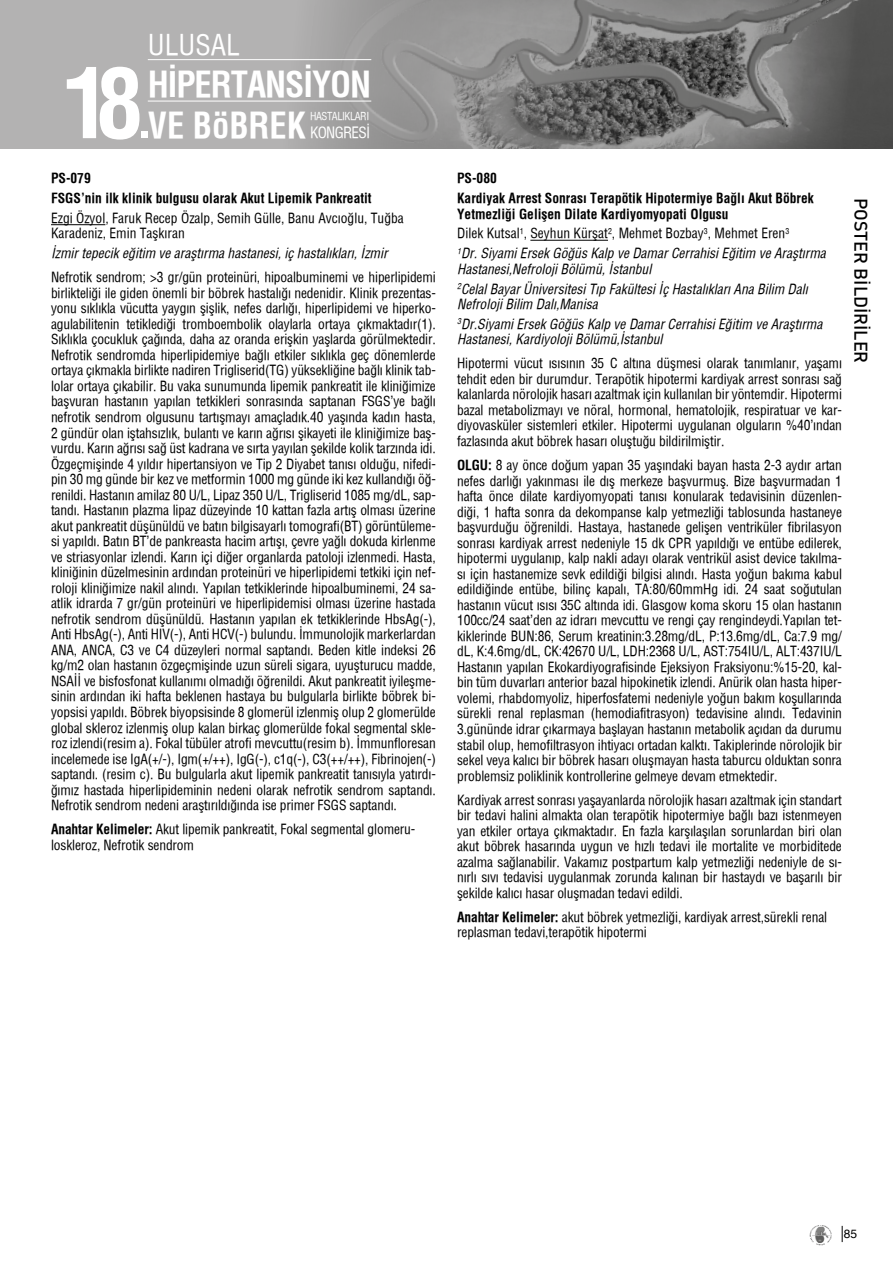
<style>
.page{position:relative;width:893px;height:1263px;background:#fff}
.page>*{position:absolute;margin:0;border:0;box-sizing:border-box;transform-origin:0 0}
.t1{font:700 94.95px "Helvetica Cond";color:#fff}
.t2{font:700 34.5px/41.4px "Helvetica Cond";letter-spacing:-.03em;color:#fff}
.t3{font:27.6px "Helvetica Cond";color:#fff}
.t4{font:500 18px "DI Nbek";color:#000}
.t5{font:15px "Helvetica Cond";letter-spacing:-.05em;color:#fff}
.t6{font:13.5px/15.6px "Helvetica Cond";letter-spacing:-.01em;color:#000;text-align:justify}
.t7{font:italic 13.5px/19.8px "Helvetica Cond";color:#000}
.t8{font:700 13.5px/19.8px "Helvetica Cond";color:#000}
.t9{font:12px "Helvetica";color:#000}
.t10{font:10.65px "Helvetica Cond";letter-spacing:-.045em;color:#fff}
.s1{font-weight:700}
.s2{font-weight:700;font-style:normal}
.s3{font-style:normal}
</style>
<div class="page">
<svg style="left:842px;top:1226px;width:1px;height:16px"></svg>
<svg style="left:809px;top:1225px;width:23px;height:20px"></svg>
<img style="left:812px;top:1227px;width:18px;height:16px">
<div style="left:0;top:0;width:893px;height:148px;background:#b3b2b2"></div>
<img style="left:279px;top:0;width:614px;height:148px">
<svg style="left:141px;top:132px;width:6px;height:6px"></svg>
<hr style="left:148px;top:59px;width:223px;height:1px;background:#fff">
<hr style="left:148px;top:101px;width:223px;height:1px;background:#fff">
<hr style="left:51px;top:224px;width:54px;height:1px;background:#000">
<hr style="left:530px;top:240px;width:78px;height:1px;background:#000">
<h3 class="t3" style="left:148px;top:28px;width:94px">ULUSAL</h3>
<h2 class="t2" style="left:148px;top:63px;width:225px">HİPERTANSİYON<br>VE BöBREK</h2>
<h1 class="t1" style="left:63px;top:45px;width:82px">18</h1>
<p class="t10" style="left:310px;top:110px;width:61px">HASTALIKLARI</p>
<p class="t5" style="left:310px;top:123px;width:61px">KONGRESİ</p>
<p class="t8" style="left:51px;top:168px;width:322px">PS-079<br>FSGS’nin ilk klinik bulgusu olarak Akut Lipemik Pankreatit</p>
<p class="t6" style="left:51px;top:210px;width:354px">Ezgi Özyol, Faruk Recep Özalp, Semih Gülle, Banu Avcıoğlu, Tuğba<br>Karadeniz, Emin Taşkıran</p>
<p class="t7" style="left:51px;top:243px;width:338px">İzmir tepecik eğitim ve araştırma hastanesi, iç hastalıkları, İzmir</p>
<p class="t6" style="left:51px;top:269px;width:386px">Nefrotik sendrom; &gt;3 gr/gün proteinüri, hipoalbuminemi ve hiperlipidemi birlikteliği ile giden önemli bir böbrek hastalığı nedenidir. Klinik prezentas&shy;yonu sıklıkla vücutta yaygın şişlik, nefes darlığı, hiperlipidemi ve hiperko&shy;agulabilitenin tetiklediği tromboembolik olaylarla ortaya çıkmaktadır(1).<br>Sıklıkla çocukluk çağında, daha az oranda erişkin yaşlarda görülmektedir.<br>Nefrotik sendromda hiperlipidemiye bağlı etkiler sıklıkla geç dönemlerde ortaya çıkmakla birlikte nadiren Trigliserid(TG) yüksekliğine bağlı klinik tab&shy;lolar ortaya çıkabilir. Bu vaka sunumunda lipemik pankreatit ile kliniğimize başvuran hastanın yapılan tetkikleri sonrasında saptanan FSGS’ye bağlı nefrotik sendrom olgusunu tartışmayı amaçladık.40 yaşında kadın hasta, 2 gündür olan iştahsızlık, bulantı ve karın ağrısı şikayeti ile kliniğimize baş&shy;vurdu. Karın ağrısı sağ üst kadrana ve sırta yayılan şekilde kolik tarzında idi.<br>Özgeçmişinde 4 yıldır hipertansiyon ve Tip 2 Diyabet tanısı olduğu, nifedi&shy;pin 30 mg günde bir kez ve metformin 1000 mg günde iki kez kullandığı öğ&shy;renildi. Hastanın amilaz 80 U/L, Lipaz 350 U/L, Trigliserid 1085 mg/dL, sap&shy;tandı. Hastanın plazma lipaz düzeyinde 10 kattan fazla artış olması üzerine akut pankreatit düşünüldü ve batın bilgisayarlı tomografi(BT) görüntüleme&shy;si yapıldı. Batın BT’de pankreasta hacim artışı, çevre yağlı dokuda kirlenme ve striasyonlar izlendi. Karın içi diğer organlarda patoloji izlenmedi. Hasta, kliniğinin düzelmesinin ardından proteinüri ve hiperlipidemi tetkiki için nef&shy;roloji kliniğimize nakil alındı. Yapılan tetkiklerinde hipoalbuminemi, 24 sa&shy;atlik idrarda 7 gr/gün proteinüri ve hiperlipidemisi olması üzerine hastada nefrotik sendrom düşünüldü. Hastanın yapılan ek tetkiklerinde HbsAg(-), Anti HbsAg(-), Anti HIV(-), Anti HCV(-) bulundu. İmmunolojik markerlardan ANA, ANCA, C3 ve C4 düzeyleri normal saptandı. Beden kitle indeksi 26 kg/m2 olan hastanın özgeçmişinde uzun süreli sigara, uyuşturucu madde, NSAİİ ve bisfosfonat kullanımı olmadığı öğrenildi. Akut pankreatit iyileşme&shy;sinin ardından iki hafta beklenen hastaya bu bulgularla birlikte böbrek bi&shy;yopsisi yapıldı. Böbrek biyopsisinde 8 glomerül izlenmiş olup 2 glomerülde global skleroz izlenmiş olup kalan birkaç glomerülde fokal segmental skle&shy;roz izlendi(resim a). Fokal tübüler atrofi mevcuttu(resim b). İmmunfloresan incelemede ise IgA(+/-), Igm(+/++), IgG(-), c1q(-), C3(++/++), Fibrinojen(-) saptandı. (resim c). Bu bulgularla akut lipemik pankreatit tanısıyla yatırdı&shy;ğımız hastada hiperlipideminin nedeni olarak nefrotik sendrom saptandı.<br>Nefrotik sendrom nedeni araştırıldığında ise primer FSGS saptandı.</p>
<p class="t6" style="left:51px;top:821px;width:366px"><span class="s1">Anahtar Kelimeler:</span> Akut lipemik pankreatit, Fokal segmental glomeru&shy;loskleroz, Nefrotik sendrom</p>
<p class="t8" style="left:457px;top:168px;width:358px">PS-080<br>Kardiyak Arrest Sonrası Terapötik Hipotermiye Bağlı Akut Böbrek</p>
<p class="t7" style="left:457px;top:204px;width:370px"><span class="s2">Yetmezliği Gelişen Dilate Kardiyomyopati Olgusu<br></span><span class="s3">Dilek Kutsal</span><sup>1</sup><span class="s3">, Seyhun Kürşat</span><sup>2</sup><span class="s3">, Mehmet Bozbay</span><sup>3</sup><span class="s3">, Mehmet Eren</span><sup>3<br></sup><sup>1</sup>Dr. Siyami Ersek Göğüs Kalp ve Damar Cerrahisi Eğitim ve Araştırma</p>
<p class="t7" style="left:457px;top:259px;width:352px">Hastanesi,Nefroloji Bölümü, İstanbul<br><sup>2</sup>Celal Bayar Üniversitesi Tıp Fakültesi İç Hastalıkları Ana Bilim Dalı</p>
<p class="t7" style="left:457px;top:294px;width:367px">Nefroloji Bilim Dalı,Manisa<br><sup>3</sup>Dr.Siyami Ersek Göğüs Kalp ve Damar Cerrahisi Eğitim ve Araştırma</p>
<p class="t7" style="left:457px;top:329px;width:207px">Hastanesi, Kardiyoloji Bölümü,İstanbul</p>
<p class="t6" style="left:457px;top:355px;width:386px">Hipotermi vücut ısısının 35 C altına düşmesi olarak tanımlanır, yaşamı tehdit eden bir durumdur. Terapötik hipotermi kardiyak arrest sonrası sağ kalanlarda nörolojik hasarı azaltmak için kullanılan bir yöntemdir. Hipotermi bazal metabolizmayı ve nöral, hormonal, hematolojik, respiratuar ve kar&shy;diyovasküler sistemleri etkiler. Hipotermi uygulanan olguların %40’ından fazlasında akut böbrek hasarı oluştuğu bildirilmiştir.</p>
<p class="t6" style="left:457px;top:457px;width:386px"><span class="s1">OLGU:</span> 8 ay önce doğum yapan 35 yaşındaki bayan hasta 2-3 aydır artan nefes darlığı yakınması ile dış merkeze başvurmuş. Bize başvurmadan 1 hafta önce dilate kardiyomyopati tanısı konularak tedavisinin düzenlen&shy;diği, 1 hafta sonra da dekompanse kalp yetmezliği tablosunda hastaneye başvurduğu öğrenildi. Hastaya, hastanede gelişen ventriküler fibrilasyon sonrası kardiyak arrest nedeniyle 15 dk CPR yapıldığı ve entübe edilerek, hipotermi uygulanıp, kalp nakli adayı olarak ventrikül asist device takılma&shy;sı için hastanemize sevk edildiği bilgisi alındı. Hasta yoğun bakıma kabul edildiğinde entübe, bilinç kapalı, TA:80/60mmHg idi. 24 saat soğutulan hastanın vücut ısısı 35C altında idi. Glasgow koma skoru 15 olan hastanın 100cc/24 saat’den az idrarı mevcuttu ve rengi çay rengindeydi.Yapılan tet&shy;kiklerinde BUN:86, Serum kreatinin:3.28mg/dL, P:13.6mg/dL, Ca:7.9 mg/ dL, K:4.6mg/dL, CK:42670 U/L, LDH:2368 U/L, AST:754IU/L, ALT:437IU/L Hastanın yapılan Ekokardiyografisinde Ejeksiyon Fraksiyonu:%15-20, kal&shy;bin tüm duvarları anterior bazal hipokinetik izlendi. Anürik olan hasta hiper&shy;volemi, rhabdomyoliz, hiperfosfatemi nedeniyle yoğun bakım koşullarında sürekli renal replasman (hemodiafitrasyon) tedavisine alındı. Tedavinin 3.gününde idrar çıkarmaya başlayan hastanın metabolik açıdan da durumu stabil olup, hemofiltrasyon ihtiyacı ortadan kalktı. Takiplerinde nörolojik bir sekel veya kalıcı bir böbrek hasarı oluşmayan hasta taburcu olduktan sonra problemsiz poliklinik kontrollerine gelmeye devam etmektedir.</p>
<p class="t6" style="left:457px;top:792px;width:386px">Kardiyak arrest sonrası yaşayanlarda nörolojik hasarı azaltmak için standart bir tedavi halini almakta olan terapötik hipotermiye bağlı bazı istenmeyen yan etkiler ortaya çıkmaktadır. En fazla karşılaşılan sorunlardan biri olan akut böbrek hasarında uygun ve hızlı tedavi ile mortalite ve morbiditede azalma sağlanabilir. Vakamız postpartum kalp yetmezliği nedeniyle de sı&shy;nırlı sıvı tedavisi uygulanmak zorunda kalınan bir hastaydı ve başarılı bir şekilde kalıcı hasar oluşmadan tedavi edildi.</p>
<p class="t6" style="left:457px;top:909px;width:372px"><span class="s1">Anahtar Kelimeler:</span> akut böbrek yetmezliği, kardiyak arrest,sürekli renal replasman tedavi,terapötik hipotermi</p>
<h3 class="t4" style="left:872px;top:198px;width:167px;rotate:90deg">POSTER BİLDİRİLER</h3>
<p class="t9" style="left:844px;top:1225px;width:15px">85</p>
</div>
